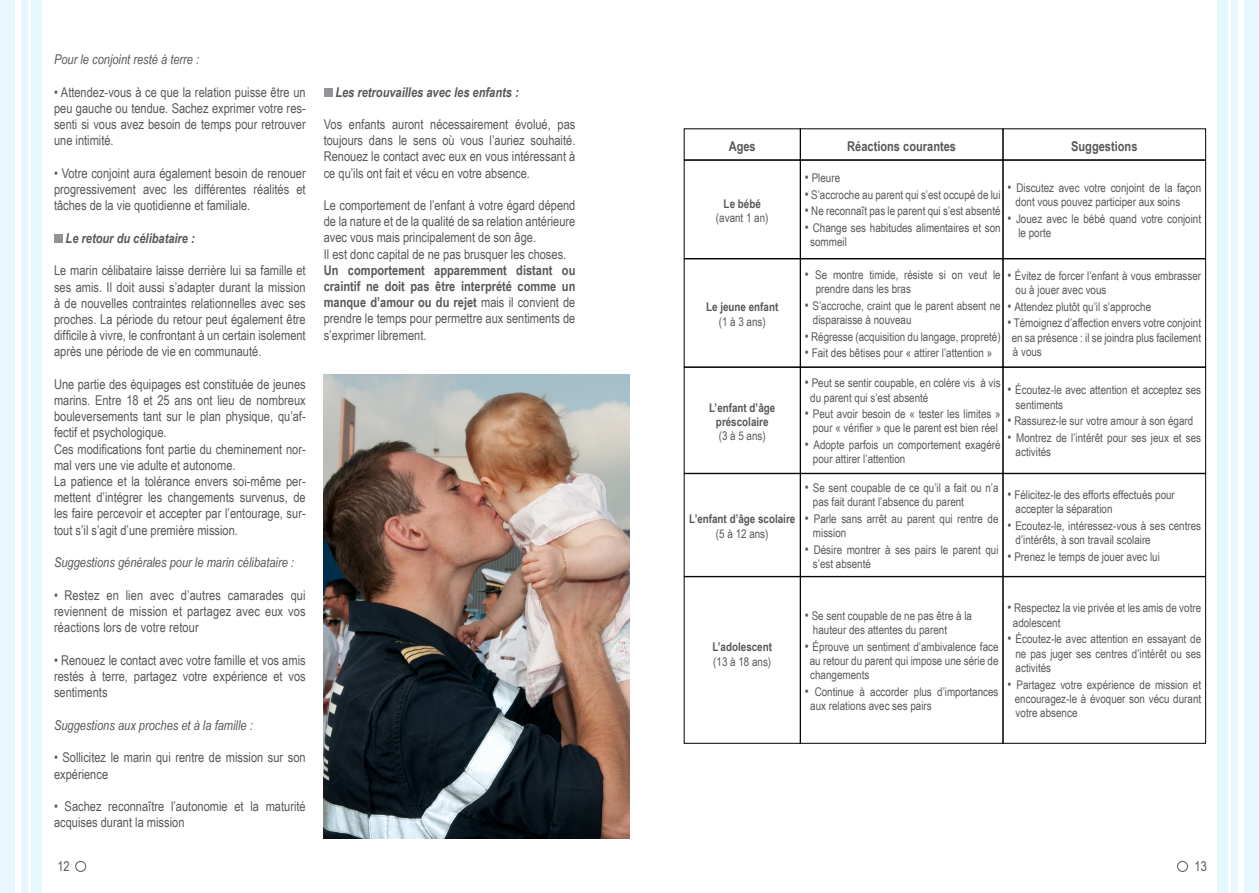
<style>
.page{position:relative;width:1259px;height:893px;background:#fff}
.page>*{position:absolute;margin:0;border:0;box-sizing:border-box;transform-origin:0 0}
.t1{font:13.5px/16.2px "Arial Narrow";color:#57585a;text-align:justify}
.t2{font:700 13.5px/16.2px "Arial Narrow";color:#57585a;text-align:justify}
.t3{font:italic 13.5px "Arial Narrow";color:#57585a}
.t4{font:italic 700 13.5px "Arial Narrow";color:#57585a}
.t5{font:12px/14.4px "Arial Narrow";color:#57585a}
.t6{font:700 12px "Arial Narrow";color:#57585a}
.s1{font-weight:400}
.s2{font-size:13.5px}
</style>
<div class="page">
<div style="left:0;top:0;width:14px;height:893px;background:#e6f7fd"></div>
<div style="left:22px;top:0;width:6px;height:893px;background:#e6f7fd"></div>
<div style="left:31px;top:0;width:10px;height:893px;background:#e6f7fd"></div>
<div style="left:1244px;top:0;width:15px;height:893px;background:#e6f7fd"></div>
<div style="left:1230px;top:0;width:7px;height:893px;background:#e6f7fd"></div>
<div style="left:1217px;top:0;width:10px;height:893px;background:#e6f7fd"></div>
<div style="left:75px;top:861px;width:11px;height:11px;border:1px solid #57585a;border-radius:50%"></div>
<div style="left:1177px;top:861px;width:10px;height:11px;border:1px solid #57585a;border-radius:50%"></div>
<div style="left:54px;top:234px;width:9px;height:9px;background:#919396"></div>
<div style="left:324px;top:88px;width:8px;height:9px;background:#919396"></div>
<img style="left:324px;top:374px;width:305px;height:465px">
<div style="left:684px;top:160px;width:116px;height:99px;border:1px solid #000"></div>
<div style="left:800px;top:160px;width:203px;height:99px;border:1px solid #000"></div>
<div style="left:1002px;top:160px;width:203px;height:99px;border:1px solid #000"></div>
<div style="left:800px;top:367px;width:203px;height:106px;border:1px solid #000"></div>
<div style="left:1002px;top:367px;width:203px;height:106px;border:1px solid #000"></div>
<div style="left:684px;top:473px;width:116px;height:104px;border:1px solid #000"></div>
<div style="left:800px;top:473px;width:203px;height:104px;border:1px solid #000"></div>
<div style="left:1002px;top:473px;width:203px;height:104px;border:1px solid #000"></div>
<p class="t3" style="left:54px;top:50px;width:147px">Pour le conjoint resté à terre :</p>
<p class="t1" style="left:54px;top:83px;width:253px">• Attendez-vous à ce que la relation puisse être un peu gauche ou tendue. Sachez exprimer votre res&shy;senti si vous avez besoin de temps pour retrouver une intimité.</p>
<p class="t1" style="left:54px;top:164px;width:253px">• Votre conjoint aura également besoin de renouer progressivement avec les différentes réalités et tâches de la vie quotidienne et familiale.</p>
<p class="t4" style="left:66px;top:228px;width:131px">Le retour du célibataire :</p>
<p class="t1" style="left:54px;top:262px;width:253px">Le marin célibataire laisse derrière lui sa famille et ses amis. Il doit aussi s’adapter durant la mission à de nouvelles contraintes relationnelles avec ses proches. La période du retour peut également être difficile à vivre, le confrontant à un certain isolement après une période de vie en communauté.</p>
<p class="t1" style="left:54px;top:375px;width:253px">Une partie des équipages est constituée de jeunes marins. Entre 18 et 25 ans ont lieu de nombreux bouleversements tant sur le plan physique, qu’af&shy;fectif et psychologique.</p>
<p class="t1" style="left:54px;top:440px;width:253px">Ces modifications font partie du cheminement nor&shy;mal vers une vie adulte et autonome.</p>
<p class="t1" style="left:54px;top:473px;width:253px">La patience et la tolérance envers soi-même per&shy;mettent d’intégrer les changements survenus, de les faire percevoir et accepter par l’entourage, sur&shy;tout s’il s’agit d’une première mission.</p>
<p class="t3" style="left:54px;top:553px;width:241px">Suggestions générales pour le marin célibataire :</p>
<p class="t1" style="left:54px;top:586px;width:253px">• Restez en lien avec d’autres camarades qui reviennent de mission et partagez avec eux vos réactions lors de votre retour</p>
<p class="t1" style="left:54px;top:651px;width:253px">• Renouez le contact avec votre famille et vos amis restés à terre, partagez votre expérience et vos sentiments</p>
<p class="t3" style="left:54px;top:715px;width:200px">Suggestions aux proches et à la famille :</p>
<p class="t1" style="left:54px;top:749px;width:253px">• Sollicitez le marin qui rentre de mission sur son expérience</p>
<p class="t1" style="left:54px;top:798px;width:253px">• Sachez reconnaître l’autonomie et la maturité acquises durant la mission</p>
<p class="t4" style="left:335px;top:82px;width:185px">Les retrouvailles avec les enfants :</p>
<p class="t1" style="left:324px;top:116px;width:253px">Vos enfants auront nécessairement évolué, pas toujours dans le sens où vous l’auriez souhaité.<br>Renouez le contact avec eux en vous intéressant à ce qu’ils ont fait et vécu en votre absence.</p>
<p class="t1" style="left:324px;top:197px;width:253px">Le comportement de l’enfant à votre égard dépend de la nature et de la qualité de sa relation antérieure avec vous mais principalement de son âge.</p>
<p class="t1" style="left:324px;top:245px;width:244px">Il est donc capital de ne pas brusquer les choses.</p>
<p class="t2" style="left:324px;top:261px;width:253px">Un comportement apparemment distant ou craintif ne doit pas être interprété comme un manque d’amour ou du rejet <span class="s1">mais il convient de prendre le temps pour permettre aux sentiments de s’exprimer librement.</span></p>
<p class="t2" style="left:728px;top:137px;width:29px">Ages</p>
<p class="t2" style="left:847px;top:137px;width:110px">Réactions courantes</p>
<p class="t2" style="left:1071px;top:137px;width:68px">Suggestions</p>
<p class="t6" style="left:723px;top:194px;width:39px">Le bébé</p>
<p class="t5" style="left:716px;top:210px;width:54px">(avant 1 an)</p>
<p class="t6" style="left:706px;top:298px;width:74px">Le jeune enfant</p>
<p class="t5" style="left:718px;top:314px;width:49px">(1 à 3 ans)</p>
<p class="t6" style="left:709px;top:398px;width:68px">L’enfant d’âge</p>
<p class="t6" style="left:716px;top:413px;width:54px">préscolaire</p>
<p class="t5" style="left:718px;top:428px;width:49px">(3 à 5 ans)</p>
<p class="t6" style="left:689px;top:510px;width:108px">L’enfant d’âge scolaire</p>
<p class="t5" style="left:716px;top:526px;width:54px">(5 à 12 ans)</p>
<p class="t5" style="left:805px;top:170px;width:37px"><span class="s2">•</span> Pleure</p>
<p class="t5" style="left:805px;top:187px;width:197px"><span class="s2">•</span> S’accroche au parent qui s’est occupé de lui</p>
<p class="t5" style="left:805px;top:203px;width:197px"><span class="s2">•</span> Ne reconnaît pas le parent qui s’est absenté</p>
<p class="t5" style="left:810px;top:220px;width:192px;text-indent:-5px"><span class="s2">•</span> Change ses habitudes alimentaires et son sommeil</p>
<p class="t5" style="left:1015px;top:180px;width:187px;text-indent:-8px"><span class="s2">•</span> Discutez avec votre conjoint de la façon dont vous pouvez participer aux soins</p>
<p class="t5" style="left:1018px;top:211px;width:184px;text-indent:-11px"><span class="s2">•</span> Jouez avec le bébé quand votre conjoint le porte</p>
<p class="t5" style="left:1015px;top:268px;width:187px;text-indent:-8px"><span class="s2">•</span> Évitez de forcer l’enfant à vous embrasser ou à jouer avec vous</p>
<p class="t5" style="left:1007px;top:299px;width:145px"><span class="s2">•</span> Attendez plutôt qu’il s’approche</p>
<p class="t5" style="left:1011px;top:315px;width:191px;text-align:justify;text-indent:-4px"><span class="s2">•</span> Témoignez d’affection envers votre conjoint en sa présence : il se joindra plus facilement à vous</p>
<p class="t5" style="left:815px;top:267px;width:186px;text-indent:-11px"><span class="s2">•</span> Se montre timide, résiste si on veut le prendre dans les bras</p>
<p class="t5" style="left:813px;top:298px;width:189px;text-indent:-8px"><span class="s2">•</span> S’accroche, craint que le parent absent ne disparaisse à nouveau</p>
<p class="t5" style="left:805px;top:329px;width:197px"><span class="s2">•</span> Régresse (acquisition du langage, propreté)</p>
<p class="t5" style="left:805px;top:345px;width:189px"><span class="s2">•</span> Fait des bêtises pour « attirer l’attention »</p>
<p class="t5" style="left:810px;top:375px;width:192px;text-indent:-5px"><span class="s2">•</span> Peut se sentir coupable, en colère vis à vis du parent qui s’est absenté</p>
<p class="t5" style="left:805px;top:406px;width:197px;text-align:center"><span class="s2">•</span> Peut avoir besoin de « tester les limites » pour « vérifier » que le parent est bien réel</p>
<p class="t5" style="left:813px;top:437px;width:189px;text-indent:-8px"><span class="s2">•</span> Adopte parfois un comportement exagéré pour attirer l’attention</p>
<p class="t5" style="left:1015px;top:382px;width:187px;text-indent:-8px"><span class="s2">•</span> Écoutez-le avec attention et acceptez ses sentiments</p>
<p class="t5" style="left:1007px;top:413px;width:187px"><span class="s2">•</span> Rassurez-le sur votre amour à son égard</p>
<p class="t5" style="left:1015px;top:430px;width:187px;text-indent:-8px"><span class="s2">•</span> Montrez de l’intérêt pour ses jeux et ses activités</p>
<p class="t5" style="left:813px;top:480px;width:187px;text-indent:-8px"><span class="s2">•</span> Se sent coupable de ce qu’il a fait ou n’a pas fait durant l’absence du parent</p>
<p class="t5" style="left:813px;top:511px;width:187px;text-indent:-8px"><span class="s2">•</span> Parle sans arrêt au parent qui rentre de mission</p>
<p class="t5" style="left:813px;top:542px;width:187px;text-indent:-8px"><span class="s2">•</span> Désire montrer à ses pairs le parent qui s’est absenté</p>
<p class="t5" style="left:1007px;top:487px;width:169px"><span class="s2">•</span> Félicitez-le des efforts effectués pour</p>
<p class="t5" style="left:1015px;top:502px;width:98px">accepter la séparation</p>
<p class="t5" style="left:1015px;top:518px;width:187px;text-indent:-8px"><span class="s2">•</span> Ecoutez-le, intéressez-vous à ses centres d’intérêts, à son travail scolaire</p>
<p class="t5" style="left:1007px;top:549px;width:154px"><span class="s2">•</span> Prenez le temps de jouer avec lui</p>
<p class="t6" style="left:712px;top:638px;width:61px">L’adolescent</p>
<p class="t5" style="left:713px;top:654px;width:59px">(13 à 18 ans)</p>
<p class="t5" style="left:805px;top:608px;width:169px"><span class="s2">•</span> Se sent coupable de ne pas être à la</p>
<p class="t5" style="left:813px;top:622px;width:136px">hauteur des attentes du parent</p>
<p class="t5" style="left:809px;top:639px;width:190px;text-align:justify;text-indent:-5px"><span class="s2">•</span> Éprouve un sentiment d’ambivalence face au retour du parent qui impose une série de changements</p>
<p class="t5" style="left:810px;top:684px;width:190px;text-indent:-5px"><span class="s2">•</span> Continue à accorder plus d’importances aux relations avec ses pairs</p>
<p class="t5" style="left:1013px;top:601px;width:190px;text-indent:-5px"><span class="s2">•</span> Respectez la vie privée et les amis de votre adolescent</p>
<p class="t5" style="left:1015px;top:631px;width:187px;text-align:justify;text-indent:-8px"><span class="s2">•</span> Écoutez-le avec attention en essayant de ne pas juger ses centres d’intérêt ou ses activités</p>
<p class="t5" style="left:1014px;top:677px;width:188px;text-align:justify;text-indent:-7px"><span class="s2">•</span> Partagez votre expérience de mission et encouragez-le à évoquer son vécu durant votre absence</p>
<p class="t1" style="left:57px;top:858px;width:14px">12</p>
<p class="t1" style="left:1194px;top:858px;width:14px">13</p>
</div>
